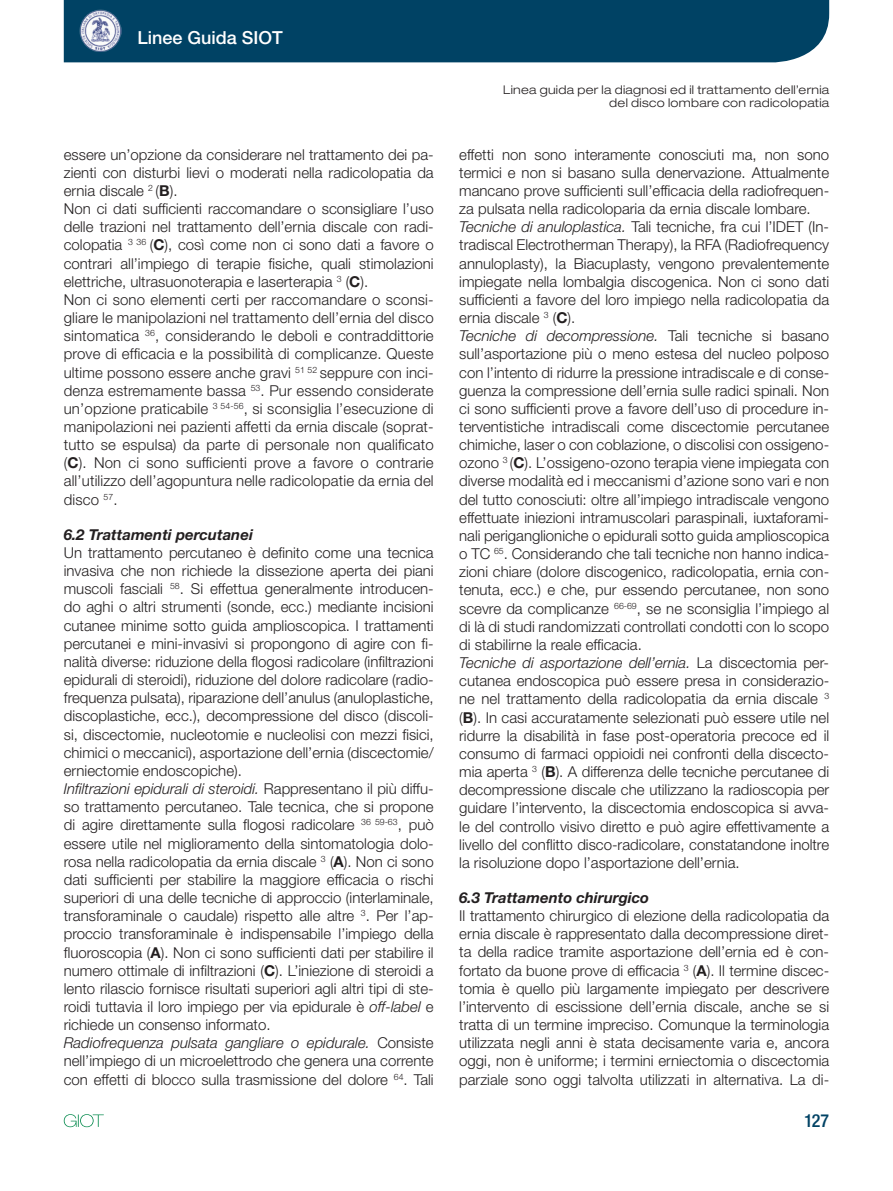
<style>
.page{position:relative;width:893px;height:1191px;background:#fff}
.page>*{position:absolute;margin:0;border:0;box-sizing:border-box;transform-origin:0 0}
.t1{font:500 18px "Helvetica Neue LT Std";color:#fff}
.t2{font:500 condensed 18px "Helvetica Neue LT Std";color:#004264}
.t3{font:300 15px/18.1px "Helvetica Neue LT Std";color:#231f20}
.t4{font:italic 700 15px "Helvetica Neue LT Std";color:#231f20}
.t5{font:300 expanded 12px/13.5px "Helvetica Neue LT Std";letter-spacing:.025em;color:#231f20;text-align:right}
.s1{font-weight:700}
.s2{font-style:italic}
</style>
<div class="page">
<div style="left:64px;top:0;width:765px;height:62px;background:#004264"></div>
<svg style="left:64px;top:1114px;width:40px;height:13px"></svg>
<img style="left:79px;top:9px;width:43px;height:43px">
<p class="t1" style="left:137px;top:27px;width:147px">Linee Guida SIOT</p>
<p class="t3" style="left:64px;top:145px;width:371px">essere un’opzione da considerare nel trattamento dei pa&shy;zienti con disturbi lievi o moderati nella radicolopatia da ernia discale <sup>2</sup> (<span class="s1">B</span>).<br>Non ci dati sufficienti raccomandare o sconsigliare l’uso delle trazioni nel trattamento dell’ernia discale con radi&shy;colopatia <sup>3</sup> <sup>36</sup> (<span class="s1">C</span>), così come non ci sono dati a favore o contrari all’impiego di terapie fisiche, quali stimolazioni elettriche, ultrasuonoterapia e laserterapia <sup>3</sup> (<span class="s1">C</span>).<br>Non ci sono elementi certi per raccomandare o sconsi&shy;gliare le manipolazioni nel trattamento dell’ernia del disco sintomatica <sup>36</sup>, considerando le deboli e contraddittorie prove di efficacia e la possibilità di complicanze. Queste ultime possono essere anche gravi <sup>51</sup> <sup>52</sup> seppure con inci&shy;denza estremamente bassa <sup>53</sup>. Pur essendo considerate un’opzione praticabile <sup>3</sup> <sup>54-56</sup>, si sconsiglia l’esecuzione di manipolazioni nei pazienti affetti da ernia discale (soprat&shy;tutto se espulsa) da parte di personale non qualificato (<span class="s1">C</span>). Non ci sono sufficienti prove a favore o contrarie all’utilizzo dell’agopuntura nelle radicolopatie da ernia del disco <sup>57</sup>.</p>
<p class="t4" style="left:64px;top:525px;width:191px">6.2 Trattamenti percutanei</p>
<p class="t3" style="left:64px;top:543px;width:371px">Un trattamento percutaneo è definito come una tecnica invasiva che non richiede la dissezione aperta dei piani muscoli fasciali <sup>58</sup>. Si effettua generalmente introducen&shy;do aghi o altri strumenti (sonde, ecc.) mediante incisioni cutanee minime sotto guida amplioscopica. I trattamenti percutanei e mini-invasivi si propongono di agire con fi&shy;nalità diverse: riduzione della flogosi radicolare (infiltrazioni epidurali di steroidi), riduzione del dolore radicolare (radio&shy;frequenza pulsata), riparazione dell’anulus (anuloplastiche, discoplastiche, ecc.), decompressione del disco (discoli&shy;si, discectomie, nucleotomie e nucleolisi con mezzi fisici, chimici o meccanici), asportazione dell’ernia (discectomie/ erniectomie endoscopiche).<br><span class="s2">Infiltrazioni epidurali di steroidi.</span> Rappresentano il più diffu&shy;so trattamento percutaneo. Tale tecnica, che si propone di agire direttamente sulla flogosi radicolare <sup>36</sup> <sup>59-63</sup>, può essere utile nel miglioramento della sintomatologia dolo&shy;rosa nella radicolopatia da ernia discale <sup>3</sup> (<span class="s1">A</span>). Non ci sono dati sufficienti per stabilire la maggiore efficacia o rischi superiori di una delle tecniche di approccio (interlaminale, transforaminale o caudale) rispetto alle altre <sup>3</sup>. Per l’ap&shy;proccio transforaminale è indispensabile l’impiego della fluoroscopia (<span class="s1">A</span>). Non ci sono sufficienti dati per stabilire il numero ottimale di infiltrazioni (<span class="s1">C</span>). L’iniezione di steroidi a lento rilascio fornisce risultati superiori agli altri tipi di ste&shy;roidi tuttavia il loro impiego per via epidurale è <span class="s2">off-label</span> e richiede un consenso informato.<br><span class="s2">Radiofrequenza pulsata gangliare o epidurale.</span> Consiste nell’impiego di un microelettrodo che genera una corrente con effetti di blocco sulla trasmissione del dolore <sup>64</sup>. Tali</p>
<p class="t5" style="left:503px;top:82px;width:327px">Linea guida per la diagnosi ed il trattamento dell’ernia del disco lombare con radicolopatia</p>
<p class="t3" style="left:459px;top:145px;width:371px">effetti non sono interamente conosciuti ma, non sono termici e non si basano sulla denervazione. Attualmente mancano prove sufficienti sull’efficacia della radiofrequen&shy;za pulsata nella radicoloparia da ernia discale lombare.<br><span class="s2">Tecniche di anuloplastica.</span> Tali tecniche, fra cui l’IDET (In&shy;tradiscal Electrotherman Therapy), la RFA (Radiofrequency annuloplasty), la Biacuplasty, vengono prevalentemente impiegate nella lombalgia discogenica. Non ci sono dati sufficienti a favore del loro impiego nella radicolopatia da ernia discale <sup>3</sup> (<span class="s1">C</span>).<br><span class="s2">Tecniche di decompressione.</span> Tali tecniche si basano sull’asportazione più o meno estesa del nucleo polposo con l’intento di ridurre la pressione intradiscale e di conse&shy;guenza la compressione dell’ernia sulle radici spinali. Non ci sono sufficienti prove a favore dell’uso di procedure in&shy;terventistiche intradiscali come discectomie percutanee chimiche, laser o con coblazione, o discolisi con ossigeno&shy;ozono <sup>3</sup> (<span class="s1">C</span>). L’ossigeno-ozono terapia viene impiegata con diverse modalità ed i meccanismi d’azione sono vari e non del tutto conosciuti: oltre all’impiego intradiscale vengono effettuate iniezioni intramuscolari paraspinali, iuxtaforami&shy;nali periganglioniche o epidurali sotto guida amplioscopica o TC <sup>65</sup>. Considerando che tali tecniche non hanno indica&shy;zioni chiare (dolore discogenico, radicolopatia, ernia con&shy;tenuta, ecc.) e che, pur essendo percutanee, non sono scevre da complicanze <sup>66-69</sup>, se ne sconsiglia l’impiego al di là di studi randomizzati controllati condotti con lo scopo di stabilirne la reale efficacia.<br><span class="s2">Tecniche di asportazione dell’ernia.</span> La discectomia per&shy;cutanea endoscopica può essere presa in considerazio&shy;ne nel trattamento della radicolopatia da ernia discale <sup>3 </sup>(<span class="s1">B</span>). In casi accuratamente selezionati può essere utile nel ridurre la disabilità in fase post-operatoria precoce ed il consumo di farmaci oppioidi nei confronti della discecto&shy;mia aperta <sup>3</sup> (<span class="s1">B</span>). A differenza delle tecniche percutanee di decompressione discale che utilizzano la radioscopia per guidare l’intervento, la discectomia endoscopica si avva&shy;le del controllo visivo diretto e può agire effettivamente a livello del conflitto disco-radicolare, constatandone inoltre la risoluzione dopo l’asportazione dell’ernia.</p>
<p class="t4" style="left:459px;top:888px;width:191px">6.3 Trattamento chirurgico</p>
<p class="t3" style="left:459px;top:906px;width:371px;text-align:justify">Il trattamento chirurgico di elezione della radicolopatia da ernia discale è rappresentato dalla decompressione diret&shy;ta della radice tramite asportazione dell’ernia ed è con&shy;fortato da buone prove di efficacia <sup>3</sup> (<span class="s1">A</span>). Il termine discec&shy;tomia è quello più largamente impiegato per descrivere l’intervento di escissione dell’ernia discale, anche se si tratta di un termine impreciso. Comunque la terminologia utilizzata negli anni è stata decisamente varia e, ancora oggi, non è uniforme; i termini erniectomia o discectomia parziale sono oggi talvolta utilizzati in alternativa. La di-</p>
<p class="t2" style="left:804px;top:1110px;width:27px">127</p>
</div>
